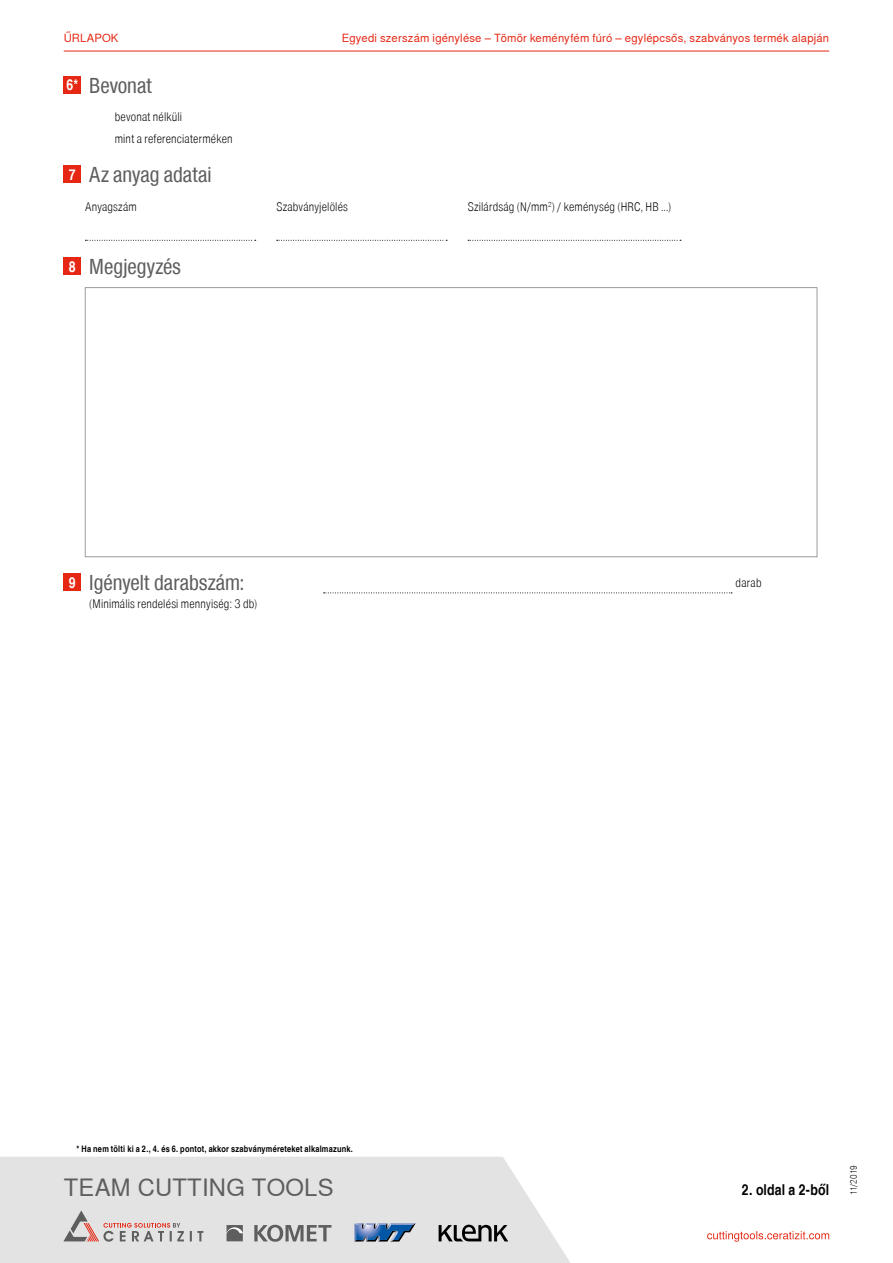
<style>
.page{position:relative;width:893px;height:1263px;background:#fff}
.page>*{position:absolute;margin:0;border:0;box-sizing:border-box;transform-origin:0 0}
.t1{font:23.85px "Nimbus Sans WNT Global";letter-spacing:.01em;color:#5f5e5e}
.t2{font:21px "Nimbus Sans WNT Global Cond";color:#5f5e5e}
.t3{font:700 15px "Nimbus Sans WNT Global Cond";letter-spacing:.01em;color:#000}
.t4{font:300 12px "Nimbus Sans WNT Global Cond";letter-spacing:.015em;color:#000}
.t5{font:11.25px "Nimbus Sans WNT Global";letter-spacing:.015em;color:#e52713}
.t6{font:700 9px "Nimbus Sans WNT Global Cond";letter-spacing:.025em;color:#000}
.t7{font:300 9px "Nimbus Sans WNT Global Cond";letter-spacing:-.01em;color:#000}
.s1{font-weight:700;font-size:15px;color:#fff}
</style>
<div class="page">
<hr style="left:64px;top:51px;width:765px;height:1px;background:#e52713">
<svg style="left:0;top:1157px;width:570px;height:106px;background:#e4e4e4"></svg>
<svg style="left:63px;top:1210px;width:140px;height:31px;background:#d2c8c8"></svg>
<svg style="left:254px;top:1225px;width:77px;height:17px"></svg>
<svg style="left:226px;top:1225px;width:17px;height:16px"></svg>
<svg style="left:439px;top:1225px;width:69px;height:16px"></svg>
<svg style="left:354px;top:1223px;width:62px;height:18px"></svg>
<svg style="left:707px;top:1231px;width:122px;height:11px"></svg>
<div style="left:64px;top:77px;width:17px;height:17px;background:#e52713"></div>
<div style="left:64px;top:574px;width:17px;height:17px;background:#e52713"></div>
<div style="left:64px;top:258px;width:17px;height:17px;background:#e52713"></div>
<div style="left:64px;top:166px;width:17px;height:17px;background:#e52713"></div>
<svg style="left:324px;top:592px;width:408px;height:1px"></svg>
<div style="left:85px;top:287px;width:732px;height:270px;border:1px solid #9d9d9c"></div>
<svg style="left:85px;top:240px;width:171px;height:1px"></svg>
<svg style="left:277px;top:240px;width:170px;height:1px"></svg>
<svg style="left:468px;top:240px;width:213px;height:1px"></svg>
<p class="t5" style="left:64px;top:32px;width:56px">ŰRLAPOK</p>
<p class="t5" style="left:342px;top:32px;width:489px">Egyedi szerszám igénylése – Tömör keményfém fúró – egylépcsős, szabványos termék alapján</p>
<h2 class="t2" style="left:66px;top:73px;width:87px"><span class="s1">6*</span> Bevonat</h2>
<p class="t4" style="left:115px;top:110px;width:69px">bevonat nélküli</p>
<p class="t4" style="left:115px;top:131px;width:119px">mint a referenciaterméken</p>
<h2 class="t2" style="left:69px;top:162px;width:144px"><span class="s1">7</span> Az anyag adatai</h2>
<p class="t4" style="left:85px;top:199px;width:53px">Anyagszám</p>
<p class="t4" style="left:276px;top:199px;width:73px">Szabványjelölés</p>
<p class="t4" style="left:468px;top:199px;width:205px">Szilárdság (N/mm<sup>2</sup>) / keménység (HRC, HB ...)</p>
<h2 class="t2" style="left:69px;top:254px;width:114px"><span class="s1">8</span> Megjegyzés</h2>
<h2 class="t2" style="left:69px;top:570px;width:177px"><span class="s1">9</span> Igényelt darabszám:</h2>
<p class="t4" style="left:89px;top:597px;width:169px">(Minimális rendelési mennyiség: 3 db)</p>
<p class="t4" style="left:736px;top:575px;width:27px">darab</p>
<p class="t6" style="left:77px;top:1144px;width:278px">* Ha nem tölti ki a 2., 4. és 6. pontot, akkor szabványméreteket alkalmazunk.</p>
<h1 class="t1" style="left:64px;top:1173px;width:271px">TEAM CUTTING TOOLS</h1>
<p class="t3" style="left:742px;top:1181px;width:89px">2. oldal a 2-ből</p>
<p class="t7" style="left:848px;top:1195px;width:32px;rotate:-90deg">11/2019</p>
</div>
